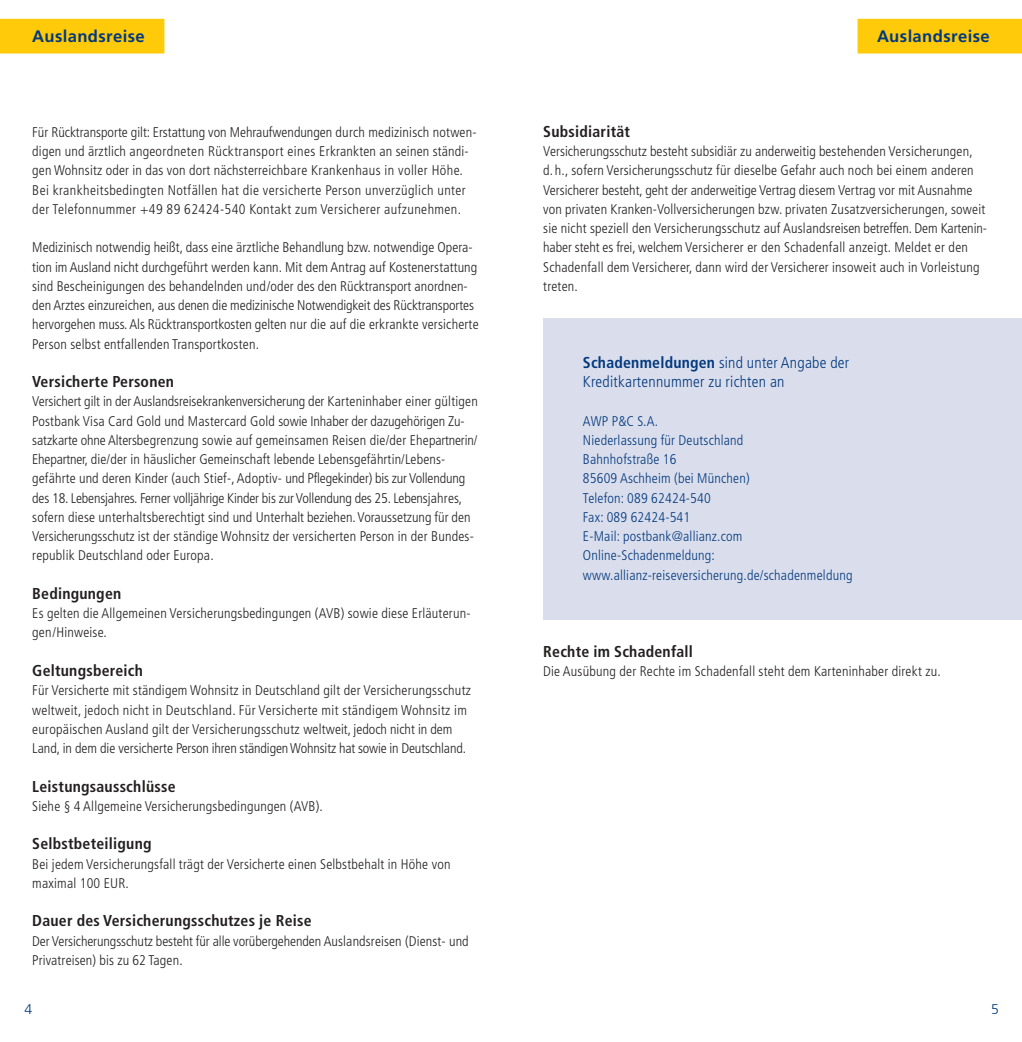
<style>
.page{position:relative;width:1022px;height:1042px;background:#fff}
.page>*{position:absolute;margin:0;border:0;box-sizing:border-box;transform-origin:0 0}
.t1{font:700 16.62px "Frutiger LT Pro";letter-spacing:.025em;color:#03397e}
.t2{font:700 condensed 15.75px "Frutiger LT Std";letter-spacing:.015em;color:#231f20}
.t3{font:300 condensed 15.75px/19.2px "Frutiger LT Std";letter-spacing:.015em;color:#03397e}
.t4{font:300 condensed 14px/19.2px "Frutiger LT Std";letter-spacing:.015em;color:#231f20}
.t5{font:300 condensed 14px/19.2px "Frutiger LT Std";letter-spacing:.015em;color:#03397e}
.t6{font:300 condensed 14px/19.2px "Frutiger LT Std";letter-spacing:-.005em;color:#231f20}
.t7{font:300 14px "Frutiger LT Std";color:#03397e}
.s1{font-weight:700}
</style>
<div class="page">
<div style="left:0;top:19px;width:164px;height:35px;background:#feca0a"></div>
<div style="left:857px;top:19px;width:165px;height:35px;background:#feca0a"></div>
<div style="left:543px;top:318px;width:479px;height:301px;background:#dadeec"></div>
<p class="t1" style="left:32px;top:27px;width:114px">Auslandsreise</p>
<p class="t1" style="left:877px;top:27px;width:114px">Auslandsreise</p>
<p class="t4" style="left:32px;top:123px;width:446px">Für Rücktransporte gilt: Erstattung von Mehraufwendungen durch medizinisch notwen&shy;digen und ärztlich angeordneten Rücktransport eines Erkrankten an seinen ständi&shy;gen Wohnsitz oder in das von dort nächsterreichbare Krankenhaus in voller Höhe.<br>Bei krankheitsbedingten Notfällen hat die versicherte Person unverzüglich unter der Telefonnummer +49 89 62424-540 Kontakt zum Versicherer aufzunehmen.</p>
<p class="t4" style="left:32px;top:238px;width:448px">Medizinisch notwendig heißt, dass eine ärztliche Behandlung bzw. notwendige Opera&shy;tion im Ausland nicht durchgeführt werden kann. Mit dem Antrag auf Kostenerstattung sind Bescheinigungen des behandelnden und/oder des den Rücktransport anordnen&shy;den Arztes einzureichen, aus denen die medizinische Notwendigkeit des Rücktransportes hervorgehen muss. Als Rücktransportkosten gelten nur die auf die erkrankte versicherte Person selbst entfallenden Transportkosten.</p>
<p class="t2" style="left:32px;top:372px;width:143px">Versicherte Personen</p>
<p class="t4" style="left:32px;top:392px;width:447px">Versichert gilt in der Auslandsreisekrankenversicherung der Karteninhaber einer gültigen Postbank Visa Card Gold und Mastercard Gold sowie Inhaber der dazugehörigen Zu&shy;satzkarte ohne Altersbegrenzung sowie auf gemeinsamen Reisen die/der Ehepartnerin/ Ehepartner, die/der in häuslicher Gemeinschaft lebende Lebensgefährtin/Lebens&shy;gefährte und deren Kinder (auch Stief-, Adoptiv- und Pflegekinder) bis zur Vollendung des 18. Lebensjahres. Ferner volljährige Kinder bis zur Vollendung des 25. Lebensjahres, sofern diese unterhaltsberechtigt sind und Unterhalt beziehen. Voraussetzung für den Versicherungsschutz ist der ständige Wohnsitz der versicherten Person in der Bundes&shy;republik Deutschland oder Europa.</p>
<p class="t2" style="left:32px;top:584px;width:91px">Bedingungen</p>
<p class="t4" style="left:32px;top:604px;width:440px">Es gelten die Allgemeinen Versicherungsbedingungen (AVB) sowie diese Erläuterun&shy;gen/Hinweise.</p>
<p class="t2" style="left:32px;top:661px;width:112px">Geltungsbereich</p>
<p class="t4" style="left:32px;top:681px;width:440px">Für Versicherte mit ständigem Wohnsitz in Deutschland gilt der Versicherungsschutz weltweit, jedoch nicht in Deutschland. Für Versicherte mit ständigem Wohnsitz im europäischen Ausland gilt der Versicherungsschutz weltweit, jedoch nicht in dem Land, in dem die versicherte Person ihren ständigen Wohnsitz hat sowie in Deutschland.</p>
<p class="t2" style="left:32px;top:777px;width:145px">Leistungsausschlüsse</p>
<p class="t4" style="left:32px;top:796px;width:292px">Siehe § 4 Allgemeine Versicherungsbedingungen (AVB).</p>
<p class="t2" style="left:32px;top:834px;width:121px">Selbstbeteiligung</p>
<p class="t4" style="left:32px;top:854px;width:420px">Bei jedem Versicherungsfall trägt der Versicherte einen Selbstbehalt in Höhe von maximal 100 EUR.</p>
<p class="t2" style="left:32px;top:911px;width:281px">Dauer des Versicherungsschutzes je Reise</p>
<p class="t6" style="left:32px;top:931px;width:438px">Der Versicherungsschutz besteht für alle vorübergehenden Auslandsreisen (Dienst- und<br>Privatreisen) bis zu 62 Tagen.</p>
<p class="t2" style="left:543px;top:122px;width:88px">Subsidiarität</p>
<p class="t4" style="left:543px;top:142px;width:445px">Versicherungsschutz besteht subsidiär zu anderweitig bestehenden Versicherungen, d.h., sofern Versicherungsschutz für dieselbe Gefahr auch noch bei einem anderen Versicherer besteht, geht der anderweitige Vertrag diesem Vertrag vor mit Ausnahme von privaten Kranken-Vollversicherungen bzw. privaten Zusatzversicherungen, soweit sie nicht speziell den Versicherungsschutz auf Auslandsreisen betreffen. Dem Kartenin&shy;haber steht es frei, welchem Versicherer er den Schadenfall anzeigt. Meldet er den Schadenfall dem Versicherer, dann wird der Versicherer insoweit auch in Vorleistung treten.</p>
<p class="t3" style="left:583px;top:353px;width:268px"><span class="s1">Schadenmeldungen</span> sind unter Angabe der<br>Kreditkartennummer zu richten an</p>
<p class="t5" style="left:583px;top:411px;width:271px">AWP P&amp;C S.A.<br>Niederlassung für Deutschland<br>Bahnhofstraße 16<br>85609 Aschheim (bei München)<br>Telefon: 089 62424-540<br>Fax: 089 62424-541<br>E-Mail: postbank@allianz.com<br>Online-Schadenmeldung: www.allianz-reiseversicherung.de/schadenmeldung</p>
<p class="t2" style="left:543px;top:642px;width:151px">Rechte im Schadenfall</p>
<p class="t4" style="left:543px;top:662px;width:399px">Die Ausübung der Rechte im Schadenfall steht dem Karteninhaber direkt zu.</p>
<p class="t7" style="left:24px;top:1001px;width:9px">4</p>
<p class="t7" style="left:991px;top:1001px;width:9px">5</p>
</div>
